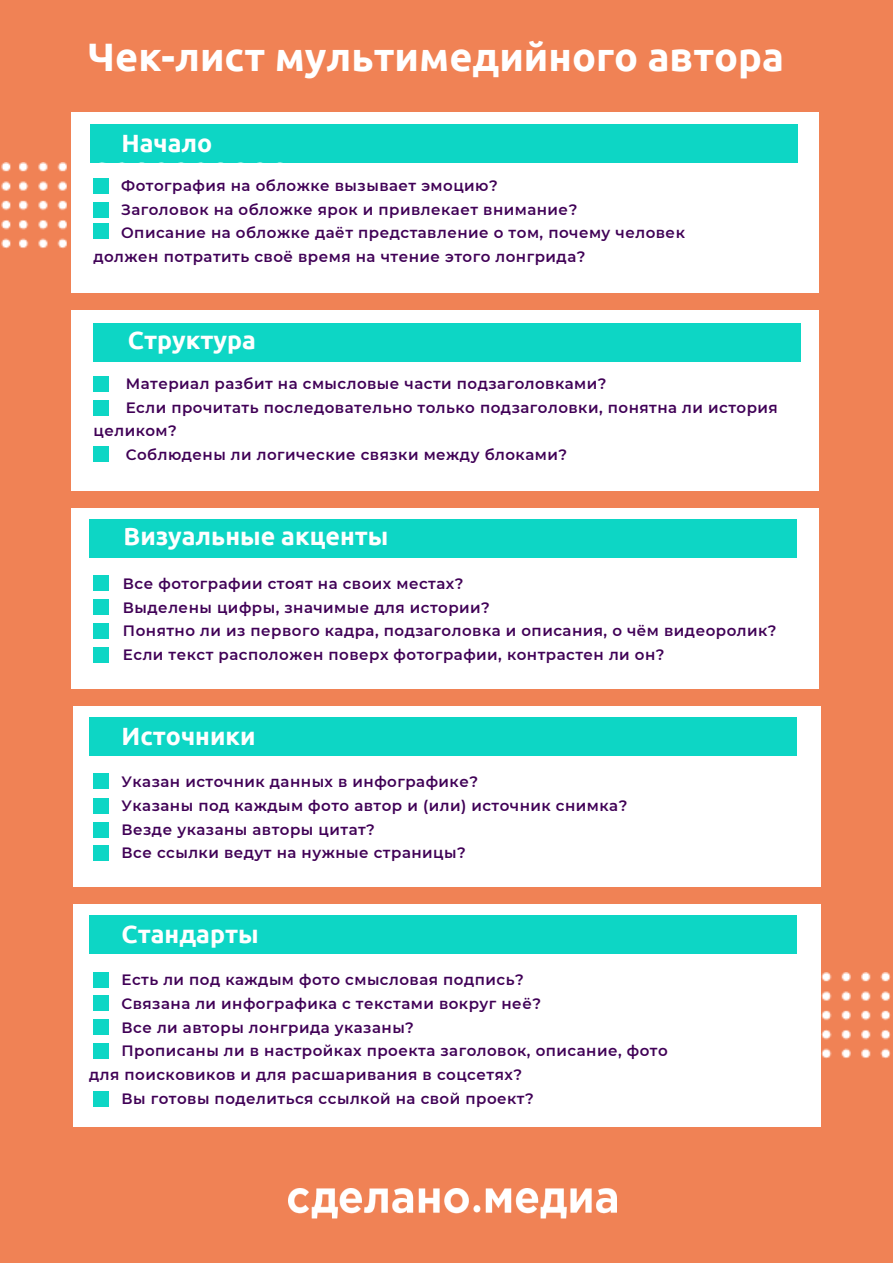
<style>
.page{position:relative;width:893px;height:1263px;background:#f08255}
.page>*{position:absolute;margin:0;border:0;box-sizing:border-box;transform-origin:0 0}
.t1{font:700 39.67px "Ubuntu";color:#fff}
.t2{font:700 24.97px "Ubuntu";color:#fff}
.t3{font:600 15px/23.6px "Montserrat";letter-spacing:.03em;color:#400056}
</style>
<div class="page">
<div style="left:71px;top:112px;width:747px;height:180px;background:#fff"></div>
<div style="left:91px;top:124px;width:707px;height:39px;background:#0dd6c5"></div>
<img style="left:289px;top:1189px;width:328px;height:29px">
<div style="left:71px;top:310px;width:747px;height:180px;background:#fff"></div>
<div style="left:71px;top:508px;width:747px;height:180px;background:#fff"></div>
<div style="left:73px;top:706px;width:747px;height:180px;background:#fff"></div>
<div style="left:73px;top:904px;width:747px;height:222px;background:#fff"></div>
<div style="left:93px;top:323px;width:708px;height:39px;background:#0dd6c5"></div>
<div style="left:89px;top:519px;width:708px;height:39px;background:#0dd6c5"></div>
<div style="left:89px;top:717px;width:707px;height:39px;background:#0dd6c5"></div>
<div style="left:89px;top:915px;width:707px;height:39px;background:#0dd6c5"></div>
<img style="left:820px;top:972px;width:71px;height:86px">
<img style="left:1px;top:163px;width:108px;height:86px">
<div style="left:93px;top:178px;width:16px;height:15px;background:#0dd6c5"></div>
<div style="left:93px;top:202px;width:16px;height:15px;background:#0dd6c5"></div>
<div style="left:93px;top:224px;width:16px;height:15px;background:#0dd6c5"></div>
<div style="left:93px;top:377px;width:16px;height:15px;background:#0dd6c5"></div>
<div style="left:93px;top:599px;width:16px;height:15px;background:#0dd6c5"></div>
<div style="left:93px;top:401px;width:16px;height:15px;background:#0dd6c5"></div>
<div style="left:93px;top:447px;width:16px;height:15px;background:#0dd6c5"></div>
<div style="left:93px;top:575px;width:16px;height:15px;background:#0dd6c5"></div>
<div style="left:93px;top:623px;width:16px;height:15px;background:#0dd6c5"></div>
<div style="left:93px;top:647px;width:16px;height:15px;background:#0dd6c5"></div>
<div style="left:93px;top:773px;width:16px;height:16px;background:#0dd6c5"></div>
<div style="left:93px;top:798px;width:16px;height:15px;background:#0dd6c5"></div>
<div style="left:93px;top:822px;width:16px;height:15px;background:#0dd6c5"></div>
<div style="left:93px;top:845px;width:16px;height:16px;background:#0dd6c5"></div>
<div style="left:93px;top:972px;width:16px;height:15px;background:#0dd6c5"></div>
<div style="left:93px;top:996px;width:16px;height:15px;background:#0dd6c5"></div>
<div style="left:93px;top:1019px;width:16px;height:16px;background:#0dd6c5"></div>
<div style="left:93px;top:1043px;width:16px;height:15px;background:#0dd6c5"></div>
<div style="left:93px;top:1091px;width:16px;height:15px;background:#0dd6c5"></div>
<h1 class="t1" style="left:88px;top:34px;width:697px">Чек-лист мультимедийного автора</h1>
<h2 class="t2" style="left:121px;top:128px;width:92px">Начало</h2>
<p class="t3" style="left:121px;top:174px;width:378px">Фотография на обложке вызывает эмоцию?</p>
<p class="t3" style="left:121px;top:197px;width:458px">Заголовок на обложке ярок и привлекает внимание?</p>
<p class="t3" style="left:121px;top:221px;width:565px">Описание на обложке даёт представление о том, почему человек</p>
<p class="t3" style="left:93px;top:245px;width:493px">должен потратить своё время на чтение этого лонгрида?</p>
<h2 class="t2" style="left:128px;top:325px;width:130px">Структура</h2>
<p class="t3" style="left:126px;top:372px;width:482px">Материал разбит на смысловые части подзаголовками?</p>
<p class="t3" style="left:126px;top:395px;width:653px">Если прочитать последовательно только подзаголовки, понятна ли история</p>
<p class="t3" style="left:93px;top:419px;width:85px">целиком?</p>
<p class="t3" style="left:126px;top:443px;width:443px">Соблюдены ли логические связки между блоками?</p>
<h2 class="t2" style="left:124px;top:522px;width:266px">Визуальные акценты</h2>
<p class="t3" style="left:123px;top:572px;width:655px">Все фотографии стоят на своих местах?<br>Выделены цифры, значимые для истории?<br>Понятно ли из первого кадра, подзаголовка и описания, о чём видеоролик?<br>Если текст расположен поверх фотографии, контрастен ли он?</p>
<h2 class="t2" style="left:121px;top:721px;width:136px">Источники</h2>
<p class="t3" style="left:121px;top:770px;width:507px">Указан источник данных в инфографике?<br>Указаны под каждым фото автор и (или) источник снимка?<br>Везде указаны авторы цитат?<br>Все ссылки ведут на нужные страницы?</p>
<h2 class="t2" style="left:121px;top:920px;width:139px">Стандарты</h2>
<p class="t3" style="left:121px;top:968px;width:404px">Есть ли под каждым фото смысловая подпись?</p>
<p class="t3" style="left:121px;top:992px;width:421px">Связана ли инфографика с текстами вокруг неё?</p>
<p class="t3" style="left:121px;top:1015px;width:294px">Все ли авторы лонгрида указаны?</p>
<p class="t3" style="left:121px;top:1039px;width:548px">Прописаны ли в настройках проекта заголовок, описание, фото</p>
<p class="t3" style="left:89px;top:1063px;width:434px">для поисковиков и для расшаривания в соцсетях?</p>
<p class="t3" style="left:121px;top:1086px;width:414px">Вы готовы поделиться ссылкой на свой проект?</p>
</div>
